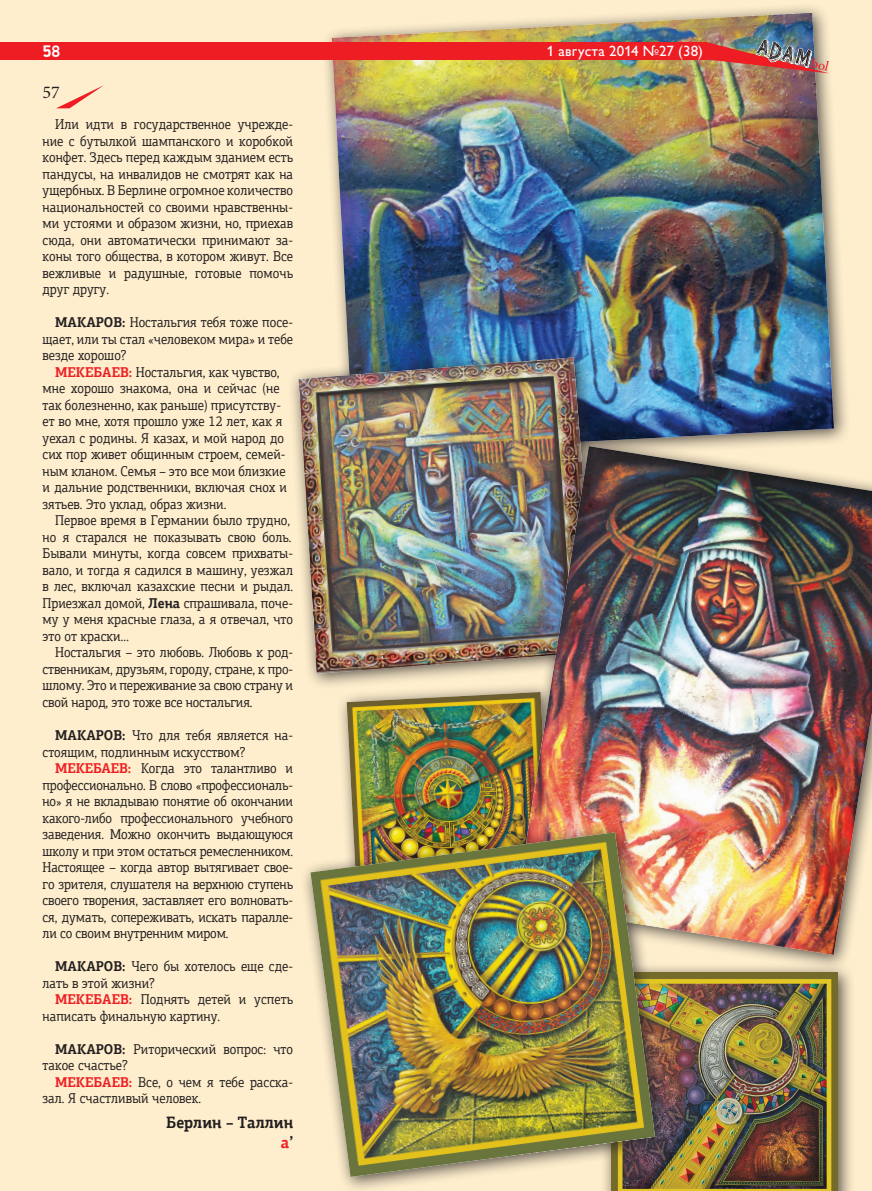
<style>
.page{position:relative;width:872px;height:1191px;background:#feeecd}
.page>*{position:absolute;margin:0;border:0;box-sizing:border-box;transform-origin:0 0}
.t1{font:18px "Minion Pro";color:#231f20}
.t2{font:700 16.95px "PF Din Display Pro";color:#fff}
.osn{font:700 16.5px "PF Agora Slab Pro";color:#231f20;scale:.9 1}
.t3{font:700 16.5px "PF Agora Slab Pro";color:#ee1d23;scale:.9 1}
.t4{font:15px "K Gill Sans SA";letter-spacing:.015em;color:#fff}
.osn-2{font:14.25px/16.5px "PF Agora Slab Pro";color:#231f20;scale:.9 1}
.s1{font-weight:700}
.s2{font-weight:700;color:#ee1f23}
.s3{color:#231f20}
</style>
<div class="page">
<div style="left:600px;top:961px;width:255px;height:230px;background:#231f20;opacity:.75"></div>
<img style="left:671px;top:972px;width:167px;height:219px">
<svg style="left:57px;top:85px;width:47px;height:23px"></svg>
<div style="left:321px;top:2px;width:530px;height:468px;background:#231f20;opacity:.75"></div>
<img style="left:332px;top:13px;width:502px;height:423px">
<div style="left:336px;top:681px;width:231px;height:232px;background:#231f20;opacity:.75"></div>
<img style="left:347px;top:692px;width:159px;height:130px">
<div style="left:288px;top:347px;width:325px;height:343px;background:#231f20;opacity:.75"></div>
<img style="left:298px;top:357px;width:299px;height:317px">
<div style="left:506px;top:436px;width:366px;height:535px;background:#231f20;opacity:.75"></div>
<img style="left:516px;top:446px;width:356px;height:509px">
<div style="left:300px;top:822px;width:371px;height:369px;background:#231f20;opacity:.75"></div>
<img style="left:310px;top:832px;width:345px;height:344px">
<div style="left:0;top:43px;width:708px;height:17px;background:#ee1d23"></div>
<img style="left:660px;top:2px;width:170px;height:88px">
<p class="t2" style="left:43px;top:41px;width:19px">58</p>
<p class="t4" style="left:547px;top:42px;width:158px">1 августа 2014 №27 (38)</p>
<p class="t1" style="left:43px;top:80px;width:19px">57</p>
<p class="osn-2" style="left:43px;top:116px;width:280px;text-align:justify;text-indent:13px">Или идти в государственное учрежде&shy;ние с бутылкой шампанского и коробкой конфет. Здесь перед каждым зданием есть пандусы, на инвалидов не смотрят как на ущербных. В Берлине огромное количество национальностей со своими нравственны&shy;ми устоями и образом жизни, но, приехав сюда, они автоматически принимают за&shy;коны того общества, в котором живут. Все вежливые и радушные, готовые помочь друг другу.</p>
<p class="osn-2" style="left:43px;top:314px;width:280px;text-align:justify;text-indent:13px"><span class="s1">МАКАРОВ:</span> Ностальгия тебя тоже посе&shy;щает, или ты стал «человеком мира» и тебе везде хорошо?</p>
<p class="osn-2" style="left:43px;top:364px;width:273px;text-indent:13px"><span class="s2">МЕКЕБАЕВ:</span> Ностальгия, как чувство, мне хорошо знакома, она и сейчас (не так болезненно, как раньше) присутству&shy;ет во мне, хотя прошло уже 12 лет, как я уехал с родины. Я казах, и мой народ до сих пор живет общинным строем, семей&shy;ным кланом. Семья – это все мои близкие и дальние родственники, включая снох и зятьев. Это уклад, образ жизни.</p>
<p class="osn-2" style="left:43px;top:512px;width:280px;text-indent:13px">Первое время в Германии было трудно, но я старался не показывать свою боль.<br>Бывали минуты, когда совсем прихваты&shy;вало, и тогда я садился в машину, уезжал в лес, включал казахские песни и рыдал.<br>Приезжал домой, <span class="s1">Лена</span> спрашивала, поче&shy;му у меня красные глаза, а я отвечал, что это от краски…</p>
<p class="osn-2" style="left:43px;top:644px;width:280px;text-align:justify;text-indent:13px">Ностальгия – это любовь. Любовь к род&shy;ственникам, друзьям, городу, стране, к про&shy;шлому. Это и переживание за свою страну и свой народ, это тоже все ностальгия.</p>
<p class="osn-2" style="left:43px;top:727px;width:280px;text-indent:13px"><span class="s1">МАКАРОВ:</span> Что для тебя является на&shy;стоящим, подлинным искусством?</p>
<p class="osn-2" style="left:43px;top:760px;width:280px;text-align:justify;text-indent:13px"><span class="s2">МЕКЕБАЕВ:</span> Когда это талантливо и профессионально. В слово «профессиональ&shy;но» я не вкладываю понятие об окончании какого-либо профессионального учебного заведения. Можно окончить выдающуюся школу и при этом остаться ремесленником.<br>Настоящее – когда автор вытягивает свое&shy;го зрителя, слушателя на верхнюю ступень своего творения, заставляет его волновать&shy;ся, думать, сопереживать, искать паралле&shy;ли со своим внутренним миром.</p>
<p class="osn-2" style="left:43px;top:958px;width:280px;text-indent:13px"><span class="s1">МАКАРОВ:</span> Чего бы хотелось еще сде&shy;лать в этой жизни?</p>
<p class="osn-2" style="left:43px;top:991px;width:280px;text-indent:13px"><span class="s2">МЕКЕБАЕВ:</span> Поднять детей и успеть написать финальную картину.</p>
<p class="osn-2" style="left:43px;top:1040px;width:280px;text-indent:13px"><span class="s1">МАКАРОВ:</span> Риторический вопрос: что такое счастье?</p>
<p class="osn-2" style="left:43px;top:1073px;width:280px;text-indent:13px"><span class="s2">МЕКЕБАЕВ:</span> Все, о чем я тебе расска&shy;зал. Я счастливый человек.</p>
<p class="osn" style="left:166px;top:1112px;width:142px">Берлин – Таллин</p>
<p class="t3" style="left:281px;top:1131px;width:15px">a<span class="s3">’</span></p>
</div>
